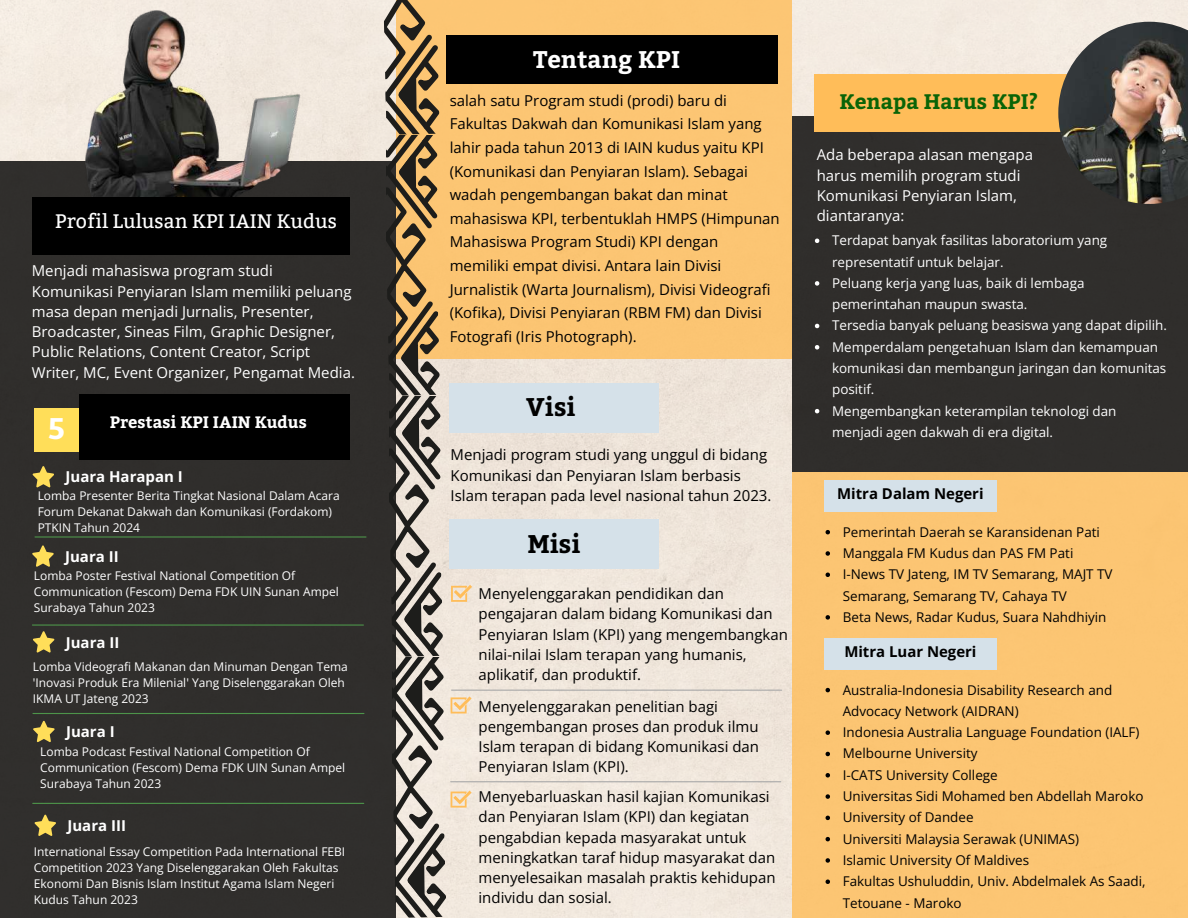
<style>
.page{position:relative;width:1188px;height:918px;background:#f0e7dc}
.page>*{position:absolute;margin:0;border:0;box-sizing:border-box;transform-origin:0 0}
.t1{font:700 29.7px "Bitter";color:#fff}
.t2{font:700 25.5px "Bitter";color:#000}
.t3{font:700 24px "Bitter";color:#fff}
.t4{font:700 21px "Bitter";color:#0a6407}
.t5{font:19.5px "Bitter";color:#fff}
.t6{font:700 16.5px "Bitter";color:#fff}
.t7{font:15px/20.2px "Open Sans";color:#000}
.t8{font:15px/20.2px "Open Sans";color:#fff}
.t9{font:700 15px "Open Sans";color:#fff}
.t10{font:700 15px "Open Sans";color:#000}
.t11{font:13.5px/21.3px "Open Sans";color:#000}
.t12{font:13.5px/21.3px "Open Sans";color:#fff}
.t13{font:12px/16px "Open Sans";color:#fff}
</style>
<div class="page">
<div style="left:792px;top:116px;width:396px;height:356px;background:#302e2c"></div>
<div style="left:792px;top:472px;width:396px;height:446px;background:#fcc573"></div>
<div style="left:0;top:162px;width:396px;height:756px;background:#302e2c"></div>
<div style="left:396px;top:0;width:396px;height:358px;background:#fcc573"></div>
<img style="left:0;top:5px;width:379px;height:192px">
<div style="left:814px;top:75px;width:321px;height:57px;background:#ffbd59"></div>
<div style="left:450px;top:383px;width:209px;height:50px;background:#d5e1e9"></div>
<svg style="left:33px;top:466px;width:21px;height:21px"></svg>
<svg style="left:32px;top:545px;width:22px;height:22px"></svg>
<svg style="left:35px;top:815px;width:21px;height:21px"></svg>
<div style="left:79px;top:394px;width:271px;height:66px;background:#000"></div>
<div style="left:35px;top:408px;width:44px;height:44px;background:#ffde59"></div>
<hr style="left:35px;top:536px;width:331px;height:2px;background:#4d944a">
<hr style="left:32px;top:624px;width:331px;height:2px;background:#4d944a">
<hr style="left:33px;top:713px;width:331px;height:1px;background:#4d944a">
<hr style="left:33px;top:803px;width:331px;height:1px;background:#4d944a">
<div style="left:450px;top:520px;width:209px;height:49px;background:#d5e1e9"></div>
<hr style="left:451px;top:781px;width:330px;height:1px;background:#a8a8a8">
<hr style="left:452px;top:690px;width:330px;height:1px;background:#a8a8a8">
<div style="left:32px;top:197px;width:318px;height:57px;background:#000"></div>
<img style="left:1058px;top:22px;width:130px;height:182px">
<div style="left:446px;top:36px;width:331px;height:48px;background:#000"></div>
<svg style="left:815px;top:239px;width:4px;height:4px"></svg>
<svg style="left:815px;top:281px;width:4px;height:5px"></svg>
<svg style="left:815px;top:324px;width:4px;height:4px"></svg>
<svg style="left:815px;top:345px;width:4px;height:5px"></svg>
<svg style="left:815px;top:409px;width:4px;height:4px"></svg>
<svg style="left:826px;top:530px;width:4px;height:4px"></svg>
<svg style="left:826px;top:551px;width:4px;height:5px"></svg>
<svg style="left:826px;top:573px;width:4px;height:4px"></svg>
<svg style="left:826px;top:615px;width:4px;height:5px"></svg>
<div style="left:824px;top:480px;width:173px;height:32px;background:#d5e1e9"></div>
<svg style="left:33px;top:631px;width:21px;height:22px"></svg>
<svg style="left:33px;top:721px;width:21px;height:21px"></svg>
<svg style="left:383px;top:0;width:89px;height:918px"></svg>
<svg style="left:826px;top:688px;width:4px;height:4px"></svg>
<svg style="left:826px;top:730px;width:4px;height:5px"></svg>
<svg style="left:826px;top:752px;width:4px;height:4px"></svg>
<svg style="left:826px;top:773px;width:4px;height:5px"></svg>
<svg style="left:826px;top:794px;width:4px;height:5px"></svg>
<svg style="left:826px;top:816px;width:4px;height:4px"></svg>
<svg style="left:826px;top:837px;width:4px;height:4px"></svg>
<svg style="left:826px;top:858px;width:4px;height:5px"></svg>
<svg style="left:826px;top:880px;width:4px;height:4px"></svg>
<div style="left:824px;top:638px;width:173px;height:32px;background:#d5e1e9"></div>
<h3 class="t5" style="left:55px;top:210px;width:283px">Profil Lulusan KPI IAIN Kudus</h3>
<p class="t8" style="left:32px;top:260px;width:325px">Menjadi mahasiswa program studi Komunikasi Penyiaran Islam memiliki peluang masa depan menjadi Jurnalis, Presenter, Broadcaster, Sineas Film, Graphic Designer, Public Relations, Content Creator, Script Writer, MC, Event Organizer, Pengamat Media.</p>
<h1 class="t1" style="left:49px;top:407px;width:18px">5</h1>
<p class="t6" style="left:110px;top:410px;width:199px">Prestasi KPI IAIN Kudus</p>
<p class="t9" style="left:66px;top:466px;width:119px">Juara Harapan I</p>
<p class="t13" style="left:38px;top:487px;width:304px">Lomba Presenter Berita Tingkat Nasional Dalam Acara<br>Forum Dekanat Dakwah dan Komunikasi (Fordakom)<br>PTKIN Tahun 2024</p>
<p class="t9" style="left:65px;top:546px;width:55px">Juara II</p>
<p class="t13" style="left:34px;top:567px;width:306px">Lomba Poster Festival National Competition Of<br>Communication (Fescom) Dema FDK UIN Sunan Ampel<br>Surabaya Tahun 2023</p>
<p class="t9" style="left:66px;top:632px;width:55px">Juara II</p>
<p class="t13" style="left:33px;top:659px;width:316px">Lomba Videografi Makanan dan Minuman Dengan Tema 'Inovasi Produk Era Milenial' Yang Diselenggarakan Oleh<br>IKMA UT Jateng 2023</p>
<p class="t9" style="left:66px;top:721px;width:50px">Juara I</p>
<p class="t13" style="left:40px;top:743px;width:306px">Lomba Podcast Festival National Competition Of<br>Communication (Fescom) Dema FDK UIN Sunan Ampel<br>Surabaya Tahun 2023</p>
<p class="t9" style="left:67px;top:815px;width:60px">Juara III</p>
<p class="t13" style="left:34px;top:844px;width:313px">International Essay Competition Pada International FEBI Competition 2023 Yang Diselenggarakan Oleh Fakultas Ekonomi Dan Bisnis Islam Institut Agama Islam Negeri Kudus Tahun 2023</p>
<h3 class="t3" style="left:533px;top:42px;width:148px">Tentang KPI</h3>
<p class="t7" style="left:450px;top:88px;width:332px;line-height:23.7px">salah satu Program studi (prodi) baru di Fakultas Dakwah dan Komunikasi Islam yang lahir pada tahun 2013 di IAIN kudus yaitu KPI (Komunikasi dan Penyiaran Islam). Sebagai wadah pengembangan bakat dan minat mahasiswa KPI, terbentuklah HMPS (Himpunan Mahasiswa Program Studi) KPI dengan memiliki empat divisi. Antara lain Divisi Jurnalistik (Warta Journalism), Divisi Videografi (Kofika), Divisi Penyiaran (RBM FM) dan Divisi Fotografi (Iris Photograph).</p>
<h3 class="t4" style="left:840px;top:86px;width:200px">Kenapa Harus KPI?</h3>
<p class="t8" style="left:817px;top:144px;width:218px">Ada beberapa alasan mengapa harus memilih program studi<br>Komunikasi Penyiaran Islam, diantaranya:</p>
<p class="t12" style="left:832px;top:229px;width:336px">Terdapat banyak fasilitas laboratorium yang representatif untuk belajar.<br>Peluang kerja yang luas, baik di lembaga pemerintahan maupun swasta.<br>Tersedia banyak peluang beasiswa yang dapat dipilih.<br>Memperdalam pengetahuan Islam dan kemampuan komunikasi dan membangun jaringan dan komunitas positif.<br>Mengembangkan keterampilan teknologi dan menjadi agen dakwah di era digital.</p>
<h2 class="t2" style="left:526px;top:389px;width:51px">Visi</h2>
<p class="t7" style="left:451px;top:444px;width:322px">Menjadi program studi yang unggul di bidang<br>Komunikasi dan Penyiaran Islam berbasis<br>Islam terapan pada level nasional tahun 2023.</p>
<h2 class="t2" style="left:527px;top:525px;width:55px">Misi</h2>
<p class="t7" style="left:479px;top:583px;width:311px">Menyelenggarakan pendidikan dan pengajaran dalam bidang Komunikasi dan Penyiaran Islam (KPI) yang mengembangkan nilai-nilai Islam terapan yang humanis, aplikatif, dan produktif.</p>
<p class="t7" style="left:479px;top:696px;width:282px">Menyelenggarakan penelitian bagi pengembangan proses dan produk ilmu Islam terapan di bidang Komunikasi dan Penyiaran Islam (KPI).</p>
<p class="t7" style="left:479px;top:786px;width:299px">Menyebarluaskan hasil kajian Komunikasi dan Penyiaran Islam (KPI) dan kegiatan pengabdian kepada masyarakat untuk meningkatkan taraf hidup masyarakat dan menyelesaikan masalah praktis kehidupan individu dan sosial.</p>
<p class="t10" style="left:837px;top:483px;width:148px">Mitra Dalam Negeri</p>
<p class="t11" style="left:843px;top:521px;width:271px">Pemerintah Daerah se Karansidenan Pati Manggala FM Kudus dan PAS FM Pati I-News TV Jateng, IM TV Semarang, MAJT TV Semarang, Semarang TV, Cahaya TV<br>Beta News, Radar Kudus, Suara Nahdhiyin</p>
<p class="t10" style="left:844px;top:641px;width:134px">Mitra Luar Negeri</p>
<p class="t11" style="left:843px;top:679px;width:304px">Australia-Indonesia Disability Research and Advocacy Network (AIDRAN)<br>Indonesia Australia Language Foundation (IALF)<br>Melbourne University<br>I-CATS University College<br>Universitas Sidi Mohamed ben Abdellah Maroko University of Dandee<br>Universiti Malaysia Serawak (UNIMAS)<br>Islamic University Of Maldives<br>Fakultas Ushuluddin, Univ. Abdelmalek As Saadi, Tetouane - Maroko</p>
</div>
